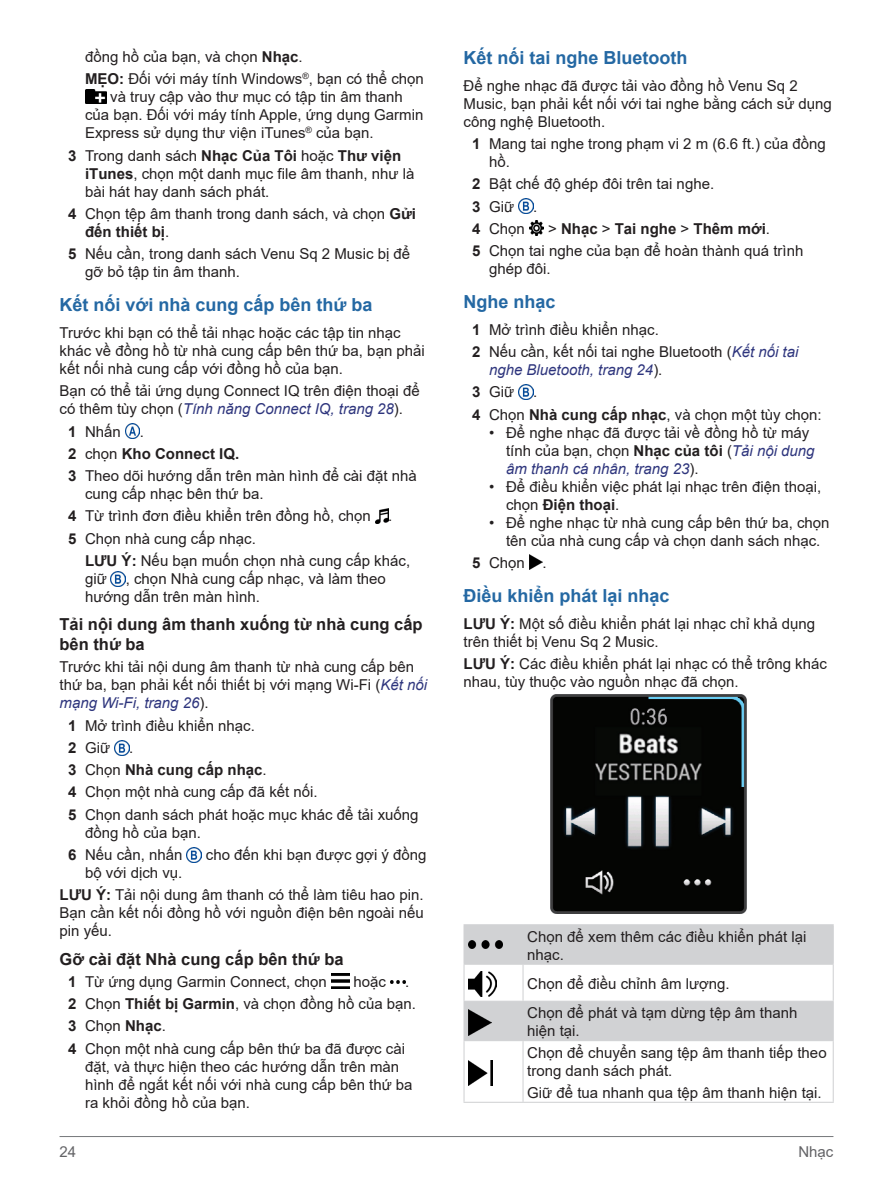
<style>
.page{position:relative;width:893px;height:1187px;background:#fff}
.page>*{position:absolute;margin:0;border:0;box-sizing:border-box;transform-origin:0 0}
.t1{font:700 18px "Arial";color:#2468a3}
.t2{font:700 16.5px/19.8px "Arial";color:#231f20}
.t3{font:15px/18px "Arial";color:#231f20}
.t4{font:italic 15px/22.2px "Arial";color:#2e357d}
.t5{font:15px "Arial";color:#636366}
.s1{font-weight:700}
.s2{font-style:italic;color:#2e357d}
.s3{font-style:normal;color:#231f20}
.s4{font-weight:700;font-style:normal;color:#231f20}
</style>
<div class="page">
<hr style="left:60px;top:1136px;width:773px;height:1px;background:#76787b">
<img style="left:85px;top:89px;width:21px;height:15px">
<img style="left:125px;top:424px;width:15px;height:14px">
<img style="left:375px;top:508px;width:13px;height:15px">
<img style="left:111px;top:571px;width:15px;height:15px">
<img style="left:114px;top:740px;width:15px;height:15px">
<img style="left:187px;top:847px;width:15px;height:15px">
<img style="left:331px;top:973px;width:18px;height:15px">
<img style="left:390px;top:980px;width:15px;height:3px">
<img style="left:518px;top:199px;width:15px;height:15px">
<img style="left:529px;top:220px;width:15px;height:15px">
<img style="left:518px;top:384px;width:15px;height:15px">
<img style="left:529px;top:555px;width:13px;height:14px">
<img style="left:551px;top:694px;width:195px;height:219px">
<svg style="left:465px;top:925px;width:368px;height:114px;fill:#d1d2d4"></svg>
<hr style="left:463px;top:924px;width:60px;height:1px;background:#d1d2d4">
<hr style="left:463px;top:925px;width:2px;height:38px;background:#d1d2d4">
<hr style="left:523px;top:924px;width:311px;height:1px;background:#d1d2d4">
<hr style="left:522px;top:925px;width:2px;height:38px;background:#d1d2d4">
<hr style="left:833px;top:925px;width:1px;height:38px;background:#d1d2d4">
<hr style="left:463px;top:963px;width:60px;height:1px;background:#d1d2d4">
<hr style="left:463px;top:964px;width:2px;height:36px;background:#d1d2d4">
<hr style="left:523px;top:963px;width:311px;height:1px;background:#d1d2d4">
<hr style="left:522px;top:964px;width:2px;height:36px;background:#d1d2d4">
<hr style="left:833px;top:964px;width:1px;height:36px;background:#d1d2d4">
<hr style="left:463px;top:1000px;width:60px;height:1px;background:#d1d2d4">
<hr style="left:463px;top:1001px;width:2px;height:38px;background:#d1d2d4">
<hr style="left:523px;top:1000px;width:311px;height:1px;background:#d1d2d4">
<hr style="left:522px;top:1001px;width:2px;height:38px;background:#d1d2d4">
<hr style="left:833px;top:1001px;width:1px;height:38px;background:#d1d2d4">
<hr style="left:463px;top:1039px;width:60px;height:2px;background:#d1d2d4">
<hr style="left:463px;top:1041px;width:2px;height:60px;background:#d1d2d4">
<hr style="left:523px;top:1039px;width:311px;height:2px;background:#d1d2d4">
<hr style="left:522px;top:1041px;width:2px;height:60px;background:#d1d2d4">
<hr style="left:833px;top:1041px;width:1px;height:60px;background:#d1d2d4">
<hr style="left:463px;top:1101px;width:60px;height:1px;background:#d1d2d4">
<hr style="left:523px;top:1101px;width:311px;height:1px;background:#d1d2d4">
<img style="left:468px;top:940px;width:34px;height:8px">
<img style="left:468px;top:971px;width:28px;height:25px">
<img style="left:468px;top:1009px;width:23px;height:26px">
<img style="left:468px;top:1060px;width:24px;height:25px">
<p class="t3" style="left:85px;top:45px;width:340px;line-height:22.2px">đồng hồ của bạn, và chọn <span class="s1">Nhạc</span>.<br><span class="s1">MẸO:</span> Đối với máy tính Windows<sup>®</sup>, bạn có thể chọn</p>
<p class="t3" style="left:85px;top:88px;width:340px;text-indent:25px">và truy cập vào thư mục có tập tin âm thanh của bạn. Đối với máy tính Apple, ứng dụng Garmin<br>Express sử dụng thư viện iTunes<sup>®</sup> của bạn.</p>
<p class="t3" style="left:85px;top:146px;width:331px;text-indent:-17px"><span class="s1">3</span> Trong danh sách <span class="s1">Nhạc Của Tôi</span> hoặc <span class="s1">Thư viện iTunes</span>, chọn một danh mục file âm thanh, như là bài hát hay danh sách phát.</p>
<p class="t3" style="left:85px;top:204px;width:333px;text-indent:-17px"><span class="s1">4</span> Chọn tệp âm thanh trong danh sách, và chọn <span class="s1">Gửi đến thiết bị</span>.</p>
<p class="t3" style="left:85px;top:245px;width:322px;text-indent:-17px"><span class="s1">5</span> Nếu cần, trong danh sách Venu Sq 2 Music bị để gỡ bỏ tập tin âm thanh.</p>
<p class="t1" style="left:60px;top:292px;width:314px">Kết nối với nhà cung cấp bên thứ ba</p>
<p class="t3" style="left:60px;top:323px;width:367px">Trước khi bạn có thể tải nhạc hoặc các tập tin nhạc khác về đồng hồ từ nhà cung cấp bên thứ ba, bạn phải kết nối nhà cung cấp với đồng hồ của bạn.</p>
<p class="t3" style="left:60px;top:382px;width:362px">Bạn có thể tải ứng dụng Connect IQ trên điện thoại để có thêm tùy chọn (<span class="s2">Tính năng Connect IQ, trang 28</span>).</p>
<p class="t3" style="left:68px;top:422px;width:54px"><span class="s1">1</span> Nhấn</p>
<p class="t3" style="left:68px;top:420px;width:350px;line-height:22.2px;text-indent:72px">.<br><span class="s1">2</span> chọn <span class="s1">Kho Connect IQ.<br>3</span> Theo dõi hướng dẫn trên màn hình để cài đặt nhà</p>
<p class="t3" style="left:68px;top:482px;width:323px;line-height:22.2px;text-indent:17px">cung cấp nhạc bên thứ ba.<br><span class="s1">4</span> Từ trình đơn điều khiển trên đồng hồ, chọn .<br><span class="s1">5</span> Chọn nhà cung cấp nhạc.</p>
<p class="t3" style="left:85px;top:551px;width:327px"><span class="s1">LƯU Ý:</span> Nếu bạn muốn chọn nhà cung cấp khác, giữ</p>
<p class="t3" style="left:85px;top:569px;width:302px;text-indent:41px">, chọn Nhà cung cấp nhạc, và làm theo hướng dẫn trên màn hình.</p>
<p class="t2" style="left:60px;top:614px;width:365px">Tải nội dung âm thanh xuống từ nhà cung cấp bên thứ ba</p>
<p class="t3" style="left:60px;top:658px;width:369px">Trước khi tải nội dung âm thanh từ nhà cung cấp bên thứ ba, bạn phải kết nối thiết bị với mạng Wi-Fi (<span class="s2">Kết nối mạng Wi-Fi, trang 26</span>).</p>
<p class="t3" style="left:68px;top:714px;width:188px;line-height:22.2px"><span class="s1">1</span> Mở trình điều khiển nhạc.<br><span class="s1">2</span> Giữ</p>
<p class="t3" style="left:68px;top:736px;width:352px;line-height:22.2px;text-indent:61px">.<br><span class="s1">3</span> Chọn <span class="s1">Nhà cung cấp nhạc</span>.<br><span class="s1">4</span> Chọn một nhà cung cấp đã kết nối.<br><span class="s1">5</span> Chọn danh sách phát hoặc mục khác để tải xuống</p>
<p class="t3" style="left:68px;top:821px;width:134px;line-height:22.2px;text-indent:17px">đồng hồ của bạn.<br><span class="s1">6</span> Nếu cần, nhấn</p>
<p class="t3" style="left:206px;top:845px;width:222px">cho đến khi bạn được gợi ý đồng</p>
<p class="t3" style="left:60px;top:861px;width:366px;line-height:22.2px;text-indent:26px">bộ với dịch vụ.<br><span class="s1">LƯU Ý:</span> Tải nội dung âm thanh có thể làm tiêu hao pin.</p>
<p class="t3" style="left:60px;top:903px;width:366px">Bạn cần kết nối đồng hồ với nguồn điện bên ngoài nếu pin yếu.</p>
<p class="t2" style="left:60px;top:948px;width:286px">Gỡ cài đặt Nhà cung cấp bên thứ ba</p>
<p class="t3" style="left:68px;top:972px;width:260px"><span class="s1">1</span> Từ ứng dụng Garmin Connect, chọn</p>
<p class="t3" style="left:354px;top:972px;width:34px">hoặc</p>
<p class="t3" style="left:68px;top:970px;width:349px;line-height:22.2px;text-indent:337px">.<br><span class="s1">2</span> Chọn <span class="s1">Thiết bị Garmin</span>, và chọn đồng hồ của bạn.<br><span class="s1">3</span> Chọn <span class="s1">Nhạc</span>.<br><span class="s1">4</span> Chọn một nhà cung cấp bên thứ ba đã được cài</p>
<p class="t3" style="left:85px;top:1057px;width:329px">đặt, và thực hiện theo các hướng dẫn trên màn hình để ngắt kết nối với nhà cung cấp bên thứ ba ra khỏi đồng hồ của bạn.</p>
<p class="t1" style="left:463px;top:45px;width:226px">Kết nối tai nghe Bluetooth</p>
<p class="t3" style="left:463px;top:76px;width:370px">Để nghe nhạc đã được tải vào đồng hồ Venu Sq 2<br>Music, bạn phải kết nối với tai nghe bằng cách sử dụng công nghệ Bluetooth.</p>
<p class="t3" style="left:489px;top:135px;width:338px;text-indent:-17px"><span class="s1">1</span> Mang tai nghe trong phạm vi 2 m (6.6 ft.) của đồng hồ.</p>
<p class="t3" style="left:472px;top:173px;width:243px;line-height:22.2px"><span class="s1">2</span> Bật chế độ ghép đôi trên tai nghe.<br><span class="s1">3</span> Giữ</p>
<p class="t3" style="left:533px;top:197px;width:3px">.</p>
<p class="t3" style="left:472px;top:219px;width:54px"><span class="s1">4</span> Chọn</p>
<p class="t3" style="left:472px;top:217px;width:333px;line-height:22.2px;text-indent:76px">&gt; <span class="s1">Nhạc</span> &gt; <span class="s1">Tai nghe</span> &gt; <span class="s1">Thêm mới</span>.<br><span class="s1">5</span> Chọn tai nghe của bạn để hoàn thành quá trình</p>
<p class="t3" style="left:489px;top:260px;width:63px">ghép đôi.</p>
<p class="t1" style="left:463px;top:289px;width:94px">Nghe nhạc</p>
<p class="t3" style="left:472px;top:318px;width:328px;line-height:22.2px"><span class="s1">1</span> Mở trình điều khiển nhạc.<br><span class="s1">2</span> Nếu cần, kết nối tai nghe Bluetooth (<span class="s2">Kết nối tai</span></p>
<p class="t4" style="left:472px;top:359px;width:192px;text-indent:17px">nghe Bluetooth, trang 24<span class="s3">).<br></span><span class="s4">3</span> <span class="s3">Giữ</span></p>
<p class="t3" style="left:472px;top:381px;width:351px;line-height:22.2px;text-indent:61px">.<br><span class="s1">4</span> Chọn <span class="s1">Nhà cung cấp nhạc</span>, và chọn một tùy chọn:</p>
<p class="t3" style="left:506px;top:423px;width:310px;text-indent:-17px">• Để nghe nhạc đã được tải về đồng hồ từ máy tính của bạn, chọn <span class="s1">Nhạc của tôi</span> (<span class="s2">Tải nội dung âm thanh cá nhân, trang 23</span>).</p>
<p class="t3" style="left:506px;top:477px;width:317px;text-indent:-17px">• Để điều khiển việc phát lại nhạc trên điện thoại, chọn <span class="s1">Điện thoại</span>.</p>
<p class="t3" style="left:489px;top:513px;width:342px;text-align:center">• Để nghe nhạc từ nhà cung cấp bên thứ ba, chọn tên của nhà cung cấp và chọn danh sách nhạc.</p>
<p class="t3" style="left:472px;top:553px;width:73px"><span class="s1">5</span> Chọn .</p>
<p class="t1" style="left:463px;top:583px;width:208px">Điều khiển phát lại nhạc</p>
<p class="t3" style="left:463px;top:614px;width:353px"><span class="s1">LƯU Ý:</span> Một số điều khiển phát lại nhạc chỉ khả dụng trên thiết bị Venu Sq 2 Music.</p>
<p class="t3" style="left:463px;top:655px;width:365px"><span class="s1">LƯU Ý:</span> Các điều khiển phát lại nhạc có thể trông khác nhau, tùy thuộc vào nguồn nhạc đã chọn.</p>
<p class="t3" style="left:527px;top:927px;width:281px">Chọn để xem thêm các điều khiển phát lại nhạc.</p>
<p class="t3" style="left:527px;top:969px;width:272px;line-height:29.2px">Chọn để điều chỉnh âm lượng.<br>Chọn để phát và tạm dừng tệp âm thanh</p>
<p class="t3" style="left:527px;top:1020px;width:301px;line-height:21.5px">hiện tại.<br>Chọn để chuyển sang tệp âm thanh tiếp theo</p>
<p class="t3" style="left:527px;top:1059px;width:296px;line-height:22.2px">trong danh sách phát.<br>Giữ để tua nhanh qua tệp âm thanh hiện tại.</p>
<p class="t5" style="left:60px;top:1141px;width:18px">24</p>
<p class="t5" style="left:798px;top:1141px;width:37px">Nhạc</p>
</div>
